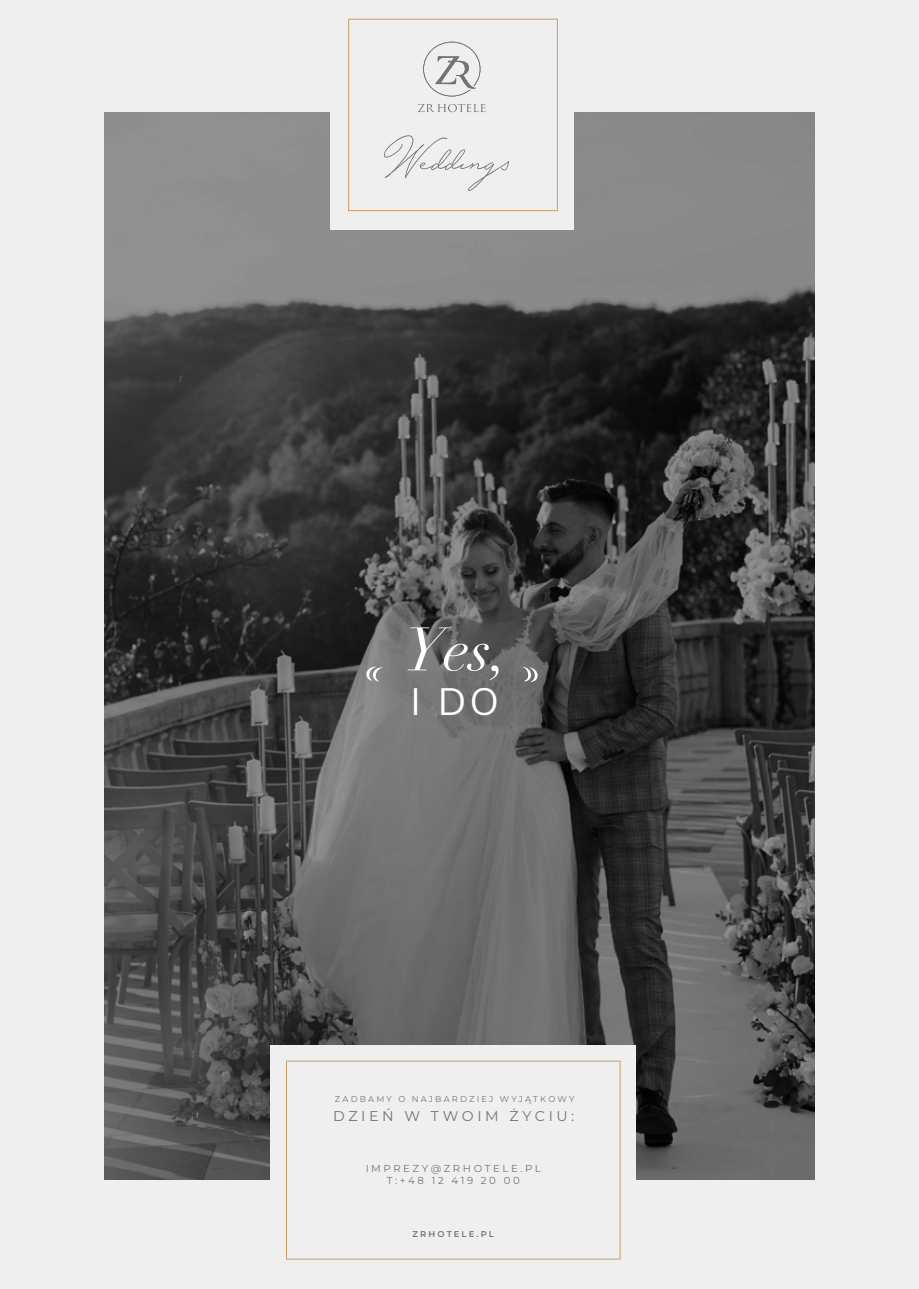
<style>
.page{position:relative;width:919px;height:1289px;background:#fff}
.page>*{position:absolute;margin:0;border:0;box-sizing:border-box;transform-origin:0 0}
.t1{font:italic 60.3px "Didot";color:#fff}
.t2{font:37.35px "Muli";color:#fff}
.t3{font:100 14.1px "Montserrat";letter-spacing:.25em;color:#787372}
.t4{font:100 10.05px/12.1px "Montserrat";letter-spacing:.25em;color:#787372;text-align:center}
.t5{font:100 8.4px "Montserrat";letter-spacing:.25em;color:#787372}
</style>
<div class="page">
<div style="left:0;top:0;width:918px;height:1288px;background:#efefef"></div>
<img style="left:105px;top:113px;width:709px;height:1066px">
<div style="left:330px;top:24px;width:244px;height:205px;background:#efefef"></div>
<div style="left:270px;top:1045px;width:366px;height:205px;background:#efefef"></div>
<div style="left:348px;top:19px;width:209px;height:192px;border:1px solid #c99e67"></div>
<div style="left:286px;top:1060px;width:334px;height:199px;border:1px solid #c99e67"></div>
<svg style="left:418px;top:104px;width:67px;height:8px"></svg>
<svg style="left:423px;top:42px;width:57px;height:54px"></svg>
<svg style="left:366px;top:666px;width:17px;height:15px"></svg>
<svg style="left:522px;top:666px;width:15px;height:16px"></svg>
<svg style="left:384px;top:135px;width:125px;height:56px"></svg>
<h1 class="t1" style="left:404px;top:612px;width:105px">Yes,</h1>
<h2 class="t2" style="left:411px;top:674px;width:89px">I DO</h2>
<p class="t5" style="left:335px;top:1093px;width:241px">ZADBAMY O NAJBARDZIEJ WYJĄTKOWY</p>
<h3 class="t3" style="left:333px;top:1106px;width:242px">DZIEŃ W TWOIM ŻYCIU:</h3>
<p class="t4" style="left:365px;top:1161px;width:177px">IMPREZY@ZRHOTELE.PL<br>T:+48 12 419 20 00</p>
<p class="t5" style="left:412px;top:1228px;width:83px">ZRHOTELE.PL</p>
</div>
